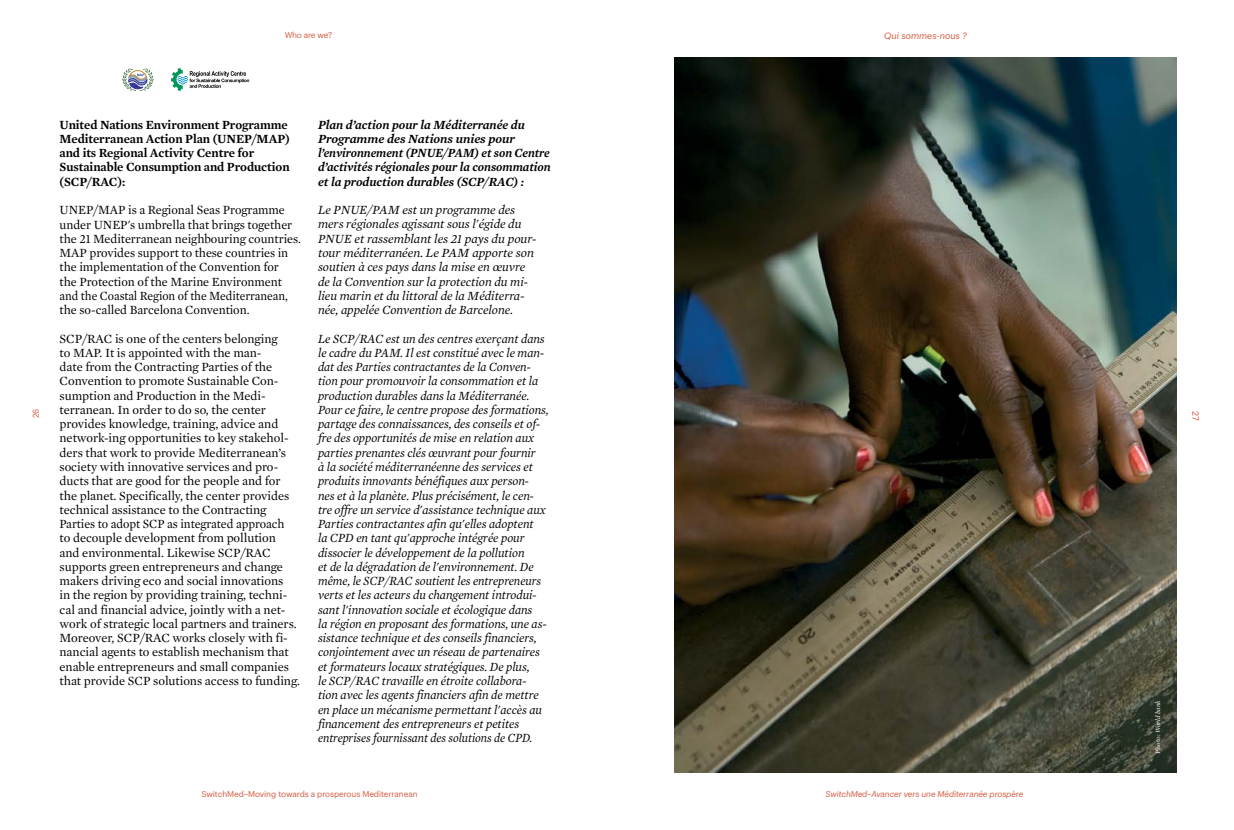
<style>
.page{position:relative;width:1234px;height:830px;background:#fff}
.page>*{position:absolute;margin:0;border:0;box-sizing:border-box;transform-origin:0 0}
.t1{font:12.75px/14.2px "Mercury Text G1";letter-spacing:-.005em;color:#000}
.t2{font:italic 12.75px/14.2px "Mercury Text G1";letter-spacing:-.005em;color:#000;scale:.95 1}
.t3{font:italic 12.75px/14.2px "Mercury Text G1";letter-spacing:-.005em;color:#000}
.t4{font:italic 600 12.75px/14.2px "Mercury Text G1";letter-spacing:-.005em;color:#000}
.t5{font:600 12.75px/14.2px "Mercury Text G1";letter-spacing:-.005em;color:#000}
.t6{font:italic 9px "Graphik";color:#d4583d}
.t7{font:9px "Graphik";color:#d4583d}
.t8{font:8.25px "Graphik";letter-spacing:-.01em;color:#d4583d}
.t9{font:italic 8.25px "Graphik";letter-spacing:-.01em;color:#d4583d}
.t10{font:italic 6.75px "Mercury Text G1";color:#fff}
.s1{font-style:normal}
</style>
<div class="page">
<img style="left:674px;top:57px;width:502px;height:715px">
<svg style="left:122px;top:68px;width:32px;height:23px"></svg>
<svg style="left:171px;top:68px;width:78px;height:23px"></svg>
<p class="t8" style="left:285px;top:29px;width:49px">Who are we?</p>
<p class="t6" style="left:884px;top:29px;width:84px">Qui sommes-nous ?</p>
<p class="t8" style="left:29px;top:418px;width:11px;rotate:-90deg">26</p>
<p class="t5" style="left:60px;top:117px;width:232px">United Nations Environment Programme Mediterranean Action Plan (UNEP/MAP) and its Regional Activity Centre for Sustainable Consumption and Production (SCP/RAC):</p>
<p class="t1" style="left:60px;top:203px;width:243px">UNEP/MAP is a Regional Seas Programme under UNEP's umbrella that brings together the 21 Mediterranean neighbouring countries.<br>MAP provides support to these countries in the implementation of the Convention for<br>the Protection of the Marine Environment and the Coastal Region of the Mediterranean, the so-called Barcelona Convention.</p>
<p class="t1" style="left:60px;top:331px;width:242px">SCP/RAC is one of the centers belonging<br>to MAP. It is appointed with the man-<br>date from the Contracting Parties of the Convention to promote Sustainable Con&shy;sumption and Production in the Medi&shy;terranean. In order to do so, the center provides knowledge, training, advice and network-ing opportunities to key stakehol&shy;ders that work to provide Mediterranean’s society with innovative services and pro&shy;ducts that are good for the people and for the planet. Specifically, the center provides technical assistance to the Contracting Parties to adopt SCP as integrated approach<br>to decouple development from pollution<br>and environmental. Likewise SCP/RAC supports green entrepreneurs and change makers driving eco and social innovations<br>in the region by providing training, techni&shy;cal and financial advice, jointly with a net&shy;work of strategic local partners and trainers.<br>Moreover, SCP/RAC works closely with fi&shy;nancial agents to establish mechanism that enable entrepreneurs and small companies that provide SCP solutions access to funding.</p>
<p class="t4" style="left:318px;top:117px;width:234px">Plan d’action pour la Méditerranée du Programme des Nations unies pour l’environnement (PNUE/PAM) et son Centre d’activités régionales pour la consommation et la production durables (SCP/RAC) :</p>
<p class="t3" style="left:318px;top:203px;width:220px">Le PNUE/PAM est un programme des mers régionales agissant sous l'égide du PNUE et rassemblant les 21 pays du pour&shy;tour méditerranéen. Le PAM apporte son soutien à ces pays dans la mise en œuvre de la Convention sur la protection du mi&shy;lieu marin et du littoral de la Méditerra&shy;née, appelée Convention de Barcelone.</p>
<p class="t2" style="left:318px;top:331px;width:244px">Le SCP/RAC est un des centres exerçant dans le cadre du PAM. Il est constitué avec le man&shy;dat des Parties contractantes de la Conven&shy;tion pour promouvoir la consommation et la production durables dans la Méditerranée.<br>Pour ce faire, le centre propose des formations, partage des connaissances, des conseils et of&shy;fre des opportunités de mise en relation aux parties prenantes clés œuvrant pour fournir<br>à la société méditerranéenne des services et produits innovants bénéfiques aux person&shy;nes et à la planète. Plus précisément, le cen&shy;tre offre un service d'assistance technique aux Parties contractantes afin qu'elles adoptent<br>la CPD en tant qu'approche intégrée pour dissocier le développement de la pollution<br>et de la dégradation de l'environnement. De même, le SCP/RAC soutient les entrepreneurs verts et les acteurs du changement introdui&shy;sant l'innovation sociale et écologique dans<br>la région en proposant des formations, une as&shy;sistance technique et des conseils financiers, conjointement avec un réseau de partenaires et formateurs locaux stratégiques. De plus,<br>le SCP/RAC travaille en étroite collabora&shy;tion avec les agents financiers afin de mettre en place un mécanisme permettant l'accès au financement des entrepreneurs et petites entreprises fournissant des solutions de CPD.</p>
<p class="t8" style="left:201px;top:787px;width:218px">SwitchMed–Moving towards a prosperous Mediterranean</p>
<p class="t9" style="left:825px;top:787px;width:199px">SwitchMed–Avancer vers une Méditerranée prospère</p>
<p class="t7" style="left:1202px;top:410px;width:11px;rotate:90deg">27</p>
<p class="t10" style="left:1153px;top:753px;width:55px;rotate:-90deg"><span class="s1">Photo:</span> World bank</p>
</div>
